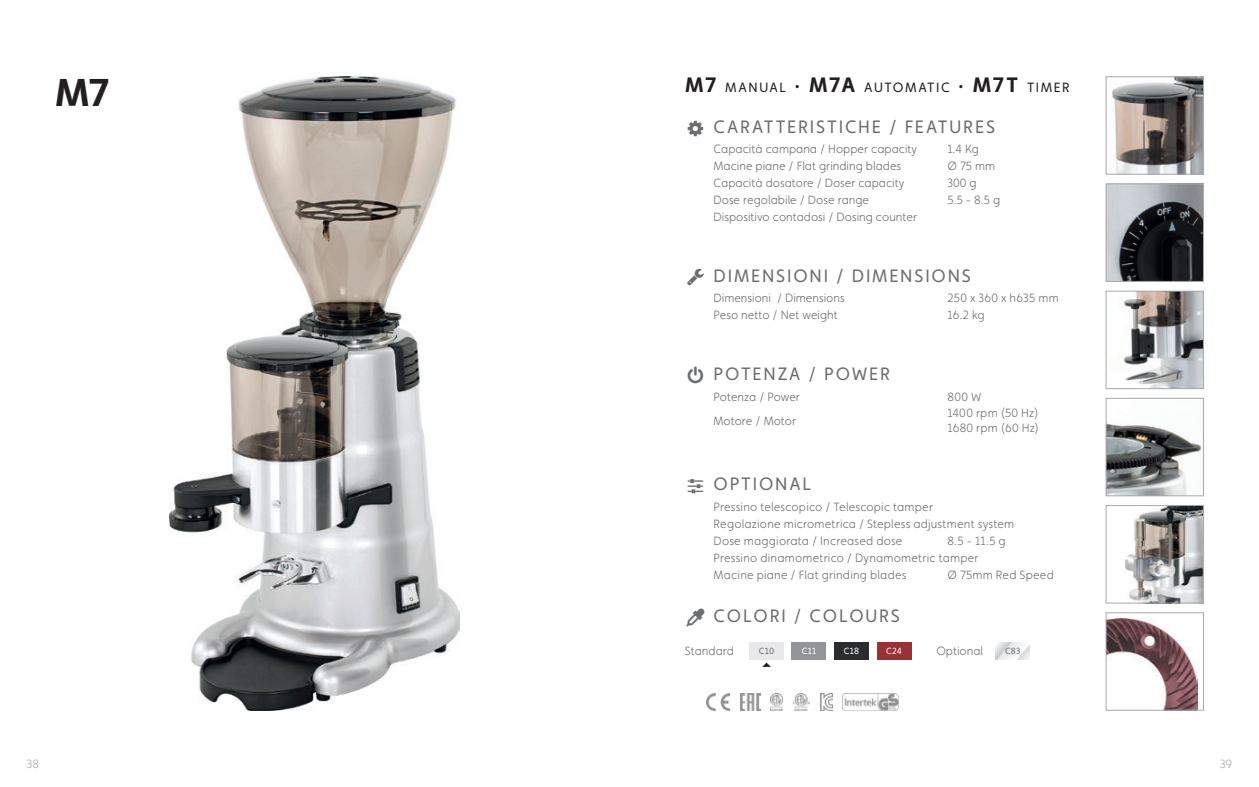
<style>
.page{position:relative;width:1259px;height:787px;background:#fff}
.page>*{position:absolute;margin:0;border:0;box-sizing:border-box;transform-origin:0 0}
.t1{font:700 39px "Faricy New";color:#231f20}
.t2{font:18px "Faricy New";letter-spacing:.1em;color:#6c6d70}
.t3{font:13.5px "Faricy New";letter-spacing:.11em;color:#231f20}
.t4{font:300 12px/17px "Faricy New";color:#6c6d70}
.t5{font:300 12px/17px "Faricy New";letter-spacing:.02em;color:#6c6d70}
.t6{font:300 12px "Faricy New";color:#a8a9ad}
.t7{font:9px "Faricy New";letter-spacing:.025em;color:#fff}
.t8{font:9px "Faricy New";letter-spacing:.02em;color:#6c6d70}
.s1{font-weight:700;font-size:21px}
</style>
<div class="page">
<img style="left:170px;top:77px;width:290px;height:633px">
<img style="left:1121px;top:293px;width:80px;height:94px">
<div style="left:1106px;top:291px;width:97px;height:98px;border:1px solid #a8a9ad"></div>
<img style="left:1108px;top:424px;width:93px;height:70px">
<div style="left:1106px;top:398px;width:97px;height:98px;border:1px solid #a8a9ad"></div>
<img style="left:1112px;top:79px;width:89px;height:93px">
<div style="left:1106px;top:77px;width:97px;height:97px;border:1px solid #a8a9ad"></div>
<img style="left:1108px;top:186px;width:93px;height:93px">
<div style="left:1106px;top:184px;width:97px;height:97px;border:1px solid #a8a9ad"></div>
<img style="left:1125px;top:507px;width:76px;height:94px">
<div style="left:1106px;top:505px;width:97px;height:98px;border:1px solid #a8a9ad"></div>
<img style="left:1108px;top:619px;width:89px;height:89px">
<div style="left:1106px;top:612px;width:97px;height:98px;border:1px solid #a8a9ad"></div>
<div style="left:749px;top:642px;width:34px;height:17px;background:#e9e9eb"></div>
<div style="left:792px;top:642px;width:34px;height:17px;background:#93959a"></div>
<div style="left:834px;top:642px;width:34px;height:17px;background:#2a2c2f"></div>
<div style="left:877px;top:642px;width:34px;height:17px;background:#993235"></div>
<svg style="left:995px;top:642px;width:34px;height:17px"></svg>
<svg style="left:762px;top:662px;width:9px;height:5px"></svg>
<img style="left:706px;top:693px;width:24px;height:17px">
<img style="left:842px;top:693px;width:56px;height:17px">
<img style="left:740px;top:693px;width:20px;height:17px">
<img style="left:771px;top:693px;width:12px;height:17px">
<img style="left:794px;top:693px;width:16px;height:17px">
<img style="left:821px;top:693px;width:11px;height:17px">
<h1 class="t1" style="left:55px;top:69px;width:55px">M7</h1>
<p class="t3" style="left:685px;top:80px;width:386px"><span class="s1">M7</span> MANUAL <span class="s1">· M7A</span> AUTOMATIC <span class="s1">· M7T</span> TIMER</p>
<h2 class="t2" style="left:713px;top:116px;width:283px">CARATTERISTICHE / FEATURES</h2>
<p class="t4" style="left:713px;top:141px;width:205px">Capacità campana / Hopper capacity</p>
<p class="t4" style="left:947px;top:141px;width:33px">1.4 Kg</p>
<p class="t4" style="left:713px;top:158px;width:189px">Macine piane / Flat grinding blades</p>
<p class="t4" style="left:947px;top:158px;width:49px">Ø 75 mm</p>
<p class="t4" style="left:713px;top:175px;width:192px">Capacità dosatore / Doser capacity</p>
<p class="t4" style="left:947px;top:175px;width:31px">300 g</p>
<p class="t4" style="left:713px;top:192px;width:157px">Dose regolabile / Dose range</p>
<p class="t4" style="left:947px;top:192px;width:54px">5.5 - 8.5 g</p>
<p class="t4" style="left:713px;top:209px;width:205px">Dispositivo contadosi / Dosing counter</p>
<h2 class="t2" style="left:713px;top:265px;width:259px">DIMENSIONI / DIMENSIONS</h2>
<p class="t4" style="left:713px;top:290px;width:133px">Dimensioni / Dimensions</p>
<p class="t5" style="left:947px;top:290px;width:113px">250 x 360 x h635 mm</p>
<p class="t4" style="left:713px;top:307px;width:126px">Peso netto / Net weight</p>
<p class="t4" style="left:947px;top:307px;width:39px">16.2 kg</p>
<h2 class="t2" style="left:713px;top:363px;width:178px">POTENZA / POWER</h2>
<p class="t4" style="left:713px;top:388px;width:88px">Potenza / Power</p>
<p class="t4" style="left:947px;top:388px;width:35px">800 W</p>
<p class="t4" style="left:713px;top:412px;width:84px">Motore / Motor</p>
<p class="t5" style="left:947px;top:406px;width:93px;line-height:14.4px">1400 rpm (50 Hz)<br>1680 rpm (60 Hz)</p>
<h2 class="t2" style="left:713px;top:473px;width:99px">OPTIONAL</h2>
<p class="t4" style="left:713px;top:498px;width:302px">Pressino telescopico / Telescopic tamper<br>Regolazione micrometrica / Stepless adjustment system<br>Dose maggiorata / Increased dose</p>
<p class="t5" style="left:713px;top:532px;width:294px;text-indent:234px">8.5 - 11.5 g<br>Pressino dinamometrico / Dynamometric tamper<br>Macine piane / Flat grinding blades</p>
<p class="t5" style="left:947px;top:566px;width:108px">Ø 75mm Red Speed</p>
<h2 class="t2" style="left:713px;top:605px;width:188px">COLORI / COLOURS</h2>
<p class="t4" style="left:685px;top:642px;width:51px">Standard</p>
<p class="t8" style="left:759px;top:646px;width:17px">C10</p>
<p class="t7" style="left:802px;top:646px;width:16px">C11</p>
<p class="t7" style="left:844px;top:646px;width:17px">C18</p>
<p class="t7" style="left:886px;top:646px;width:17px">C24</p>
<p class="t4" style="left:936px;top:642px;width:48px">Optional</p>
<p class="t8" style="left:1005px;top:646px;width:17px">C83</p>
<p class="t6" style="left:27px;top:757px;width:14px">38</p>
<p class="t6" style="left:1220px;top:757px;width:14px">39</p>
</div>
